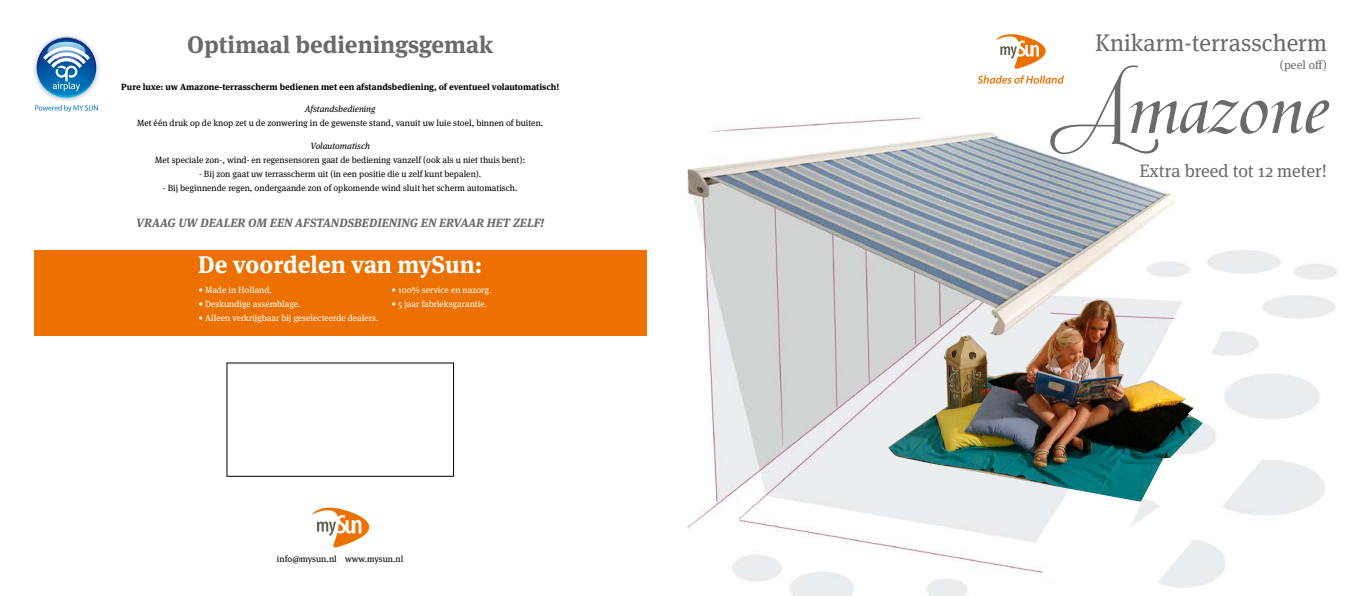
<style>
.page{position:relative;width:1361px;height:596px;background:#fff}
.page>*{position:absolute;margin:0;border:0;box-sizing:border-box;transform-origin:0 0}
.t1{font:82px "Incognito Meridies";letter-spacing:-.01em;color:#696a6b}
.t2{font:700 24px "Meta Serif OT";color:#696a6b}
.t3{font:24px "Meta Serif OT";color:#696a6b}
.t4{font:700 24px "Meta Serif OT";color:#fff}
.t5{font:18px "Meta Serif OT";color:#696a6b}
.t6{font:italic 700 12px "Meta Serif OT";color:#696a6b}
.t7{font:12px "Meta Serif OT";color:#696a6b}
.t8{font:9px "Meta Serif OT";color:#000}
.t9{font:9px "Meta Serif OT";color:#fff}
.t10{font:700 9px "Meta Serif OT";color:#000}
.t11{font:italic 9px "Meta Serif OT";color:#000}
.s1{font-family:"Incognito Occidens"}
</style>
<div class="page">
<div style="left:34px;top:250px;width:612px;height:85px;background:#ed7100"></div>
<img style="left:687px;top:117px;width:650px;height:478px">
<svg style="left:977px;top:34px;width:87px;height:50px"></svg>
<svg style="left:312px;top:507px;width:58px;height:41px"></svg>
<svg style="left:33px;top:34px;width:67px;height:67px"></svg>
<svg style="left:35px;top:37px;width:62px;height:62px"></svg>
<svg style="left:37px;top:38px;width:59px;height:59px"></svg>
<svg style="left:39px;top:40px;width:55px;height:55px"></svg>
<svg style="left:43px;top:42px;width:47px;height:49px"></svg>
<svg style="left:35px;top:105px;width:63px;height:7px"></svg>
<svg style="left:1248px;top:454px;width:18px;height:129px"></svg>
<svg style="left:1040px;top:274px;width:208px;height:318px"></svg>
<img style="left:888px;top:299px;width:315px;height:202px">
<h2 class="t2" style="left:187px;top:30px;width:307px">Optimaal bedieningsgemak</h2>
<p class="t10" style="left:121px;top:81px;width:440px">Pure luxe: uw Amazone-terrasscherm bedienen met een afstandsbediening, of eventueel volautomatisch!</p>
<p class="t11" style="left:305px;top:104px;width:72px">Afstandsbediening</p>
<p class="t8" style="left:137px;top:118px;width:408px">Met één druk op de knop zet u de zonwering in de gewenste stand, vanuit uw luie stoel, binnen of buiten.</p>
<p class="t11" style="left:310px;top:140px;width:61px">Volautomatisch</p>
<p class="t8" style="left:155px;top:154px;width:371px">Met speciale zon-, wind- en regensensoren gaat de bediening vanzelf (ook als u niet thuis bent):</p>
<p class="t8" style="left:199px;top:168px;width:284px">- Bij zon gaat uw terrasscherm uit (in een positie die u zelf kunt bepalen).</p>
<p class="t8" style="left:163px;top:182px;width:356px">- Bij beginnende regen, ondergaande zon of opkomende wind sluit het scherm automatisch.</p>
<h3 class="t6" style="left:136px;top:215px;width:409px">VRAAG UW DEALER OM EEN AFSTANDSBEDIENING EN ERVAAR HET ZELF!</h3>
<h2 class="t4" style="left:198px;top:249px;width:285px">De voordelen van mySun:</h2>
<p class="t9" style="left:198px;top:284px;width:75px">• Made in Holland.</p>
<p class="t9" style="left:198px;top:298px;width:104px">• Deskundige assemblage.</p>
<p class="t9" style="left:198px;top:312px;width:181px">• Alleen verkrijgbaar bij geselecteerde dealers.</p>
<p class="t9" style="left:392px;top:284px;width:101px">• 100% service en nazorg.</p>
<p class="t9" style="left:392px;top:298px;width:97px">• 5 jaar fabrieksgarantie.</p>
<p class="t8" style="left:277px;top:553px;width:128px">info@mysun.nl www.mysun.nl</p>
<h2 class="t3" style="left:1095px;top:29px;width:233px">Knikarm-terrasscherm</h2>
<h1 class="t1" style="left:1078px;top:56px;width:250px"><span class="s1">A</span>mazone</h1>
<h3 class="t5" style="left:1139px;top:160px;width:189px">Extra breed tot 12 meter!</h3>
<h3 class="t7" style="left:1279px;top:58px;width:49px">(peel off)</h3>
</div>
